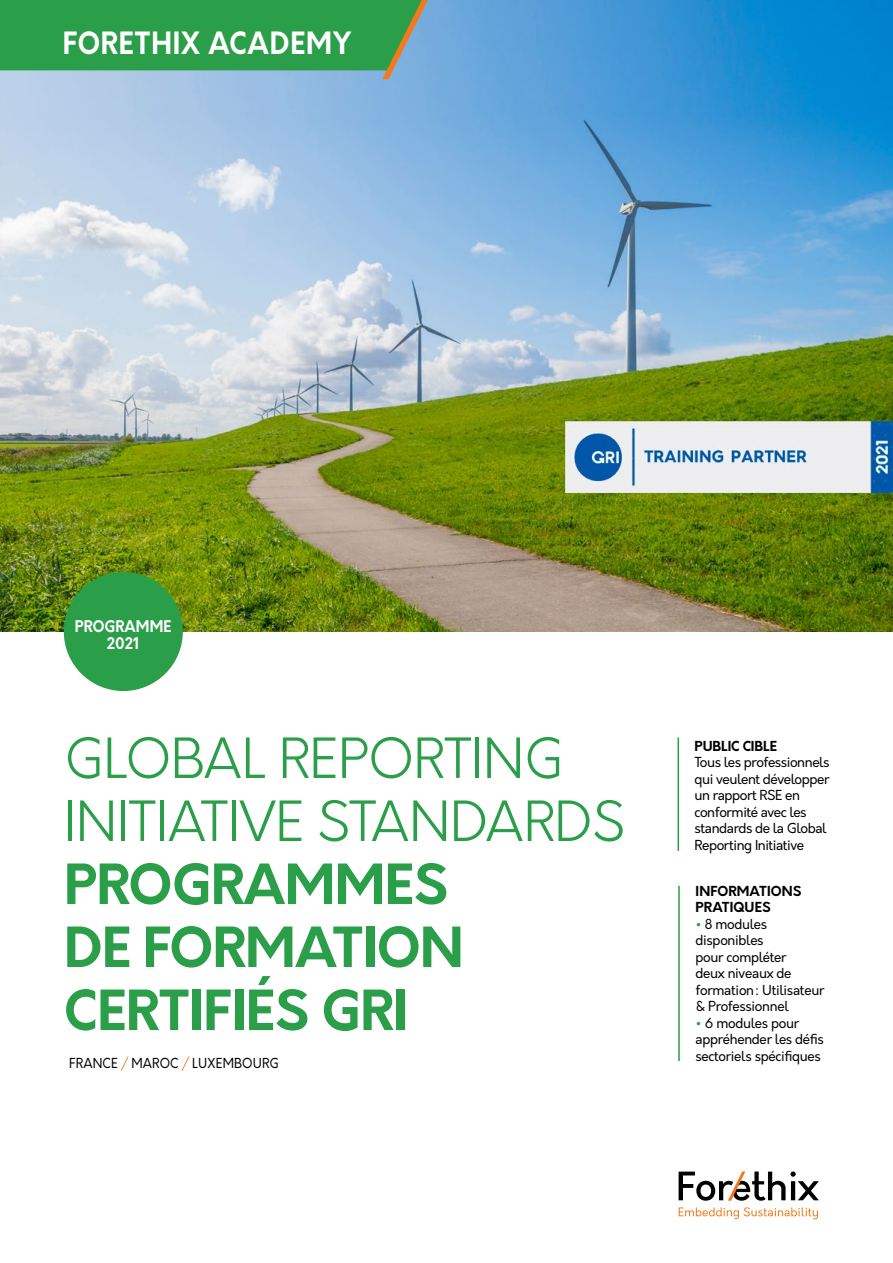
<style>
.page{position:relative;width:893px;height:1263px;background:#fff}
.page>*{position:absolute;margin:0;border:0;box-sizing:border-box;transform-origin:0 0}
.t1{font:300 54px/63px "Orkney";letter-spacing:-.01em;color:#2a9e48}
.t2{font:700 54px/63px "Orkney";letter-spacing:-.01em;color:#2a9e48}
.t3{font:700 30px "Orkney";letter-spacing:.03em;color:#fff;scale:.92 1}
.t4{font:700 15.75px/17.2px "Orkney";letter-spacing:.01em;color:#fff;text-align:center;scale:.92 1}
.t5{font:13.5px/16.5px "Orkney";letter-spacing:-.02em;color:#000}
.t6{font:700 13.5px/16.5px "Orkney";letter-spacing:.01em;color:#000}
.t7{font:13.5px "Orkney";letter-spacing:.01em;color:#000;scale:.92 1}
.t8{font:700 13.5px "Orkney";letter-spacing:-.01em;color:#000}
.s1{color:#2a9e48}
</style>
<div class="page">
<img style="left:0;top:0;width:893px;height:631px">
<hr style="left:677px;top:737px;width:2px;height:114px;background:#2a9e48">
<hr style="left:678px;top:886px;width:2px;height:175px;background:#2a9e48">
<svg style="left:679px;top:1171px;width:140px;height:30px"></svg>
<svg style="left:679px;top:1207px;width:139px;height:12px"></svg>
<div style="left:64px;top:572px;width:119px;height:119px;background:#2a9e48;border-radius:50%"></div>
<svg style="left:0;top:0;width:428px;height:79px;background:#3ca15d"></svg>
<svg style="left:121px;top:1056px;width:8px;height:15px"></svg>
<svg style="left:181px;top:1056px;width:8px;height:15px"></svg>
<img style="left:565px;top:421px;width:328px;height:71px">
<h2 class="t3" style="left:63px;top:23px;width:316px">FORETHIX ACADEMY</h2>
<p class="t4" style="left:75px;top:618px;width:107px">PROGRAMME<br>2021</p>
<h1 class="t1" style="left:64px;top:728px;width:563px">GLOBAL REPORTING<br>INITIATIVE STANDARDS</h1>
<h1 class="t2" style="left:64px;top:854px;width:401px">PROGRAMMES<br>DE FORMATION<br>CERTIFIÉS GRI</h1>
<p class="t7" style="left:69px;top:1054px;width:229px">FRANCE MAROC LUXEMBOURG</p>
<p class="t8" style="left:695px;top:736px;width:84px">PUBLIC CIBLE</p>
<p class="t5" style="left:694px;top:754px;width:137px">Tous les professionnels qui veulent développer un rapport RSE en conformité avec les standards de la Global<br>Reporting Initiative</p>
<p class="t6" style="left:696px;top:883px;width:108px">INFORMATIONS<br>PRATIQUES</p>
<p class="t5" style="left:695px;top:916px;width:130px"><span class="s1">•</span> 8 modules disponibles<br>pour compléter<br>deux niveaux de formation: Utilisateur &amp; Professionnel</p>
<p class="t5" style="left:695px;top:1015px;width:130px"><span class="s1">•</span> 6 modules pour appréhender les défis sectoriels spécifiques</p>
</div>
